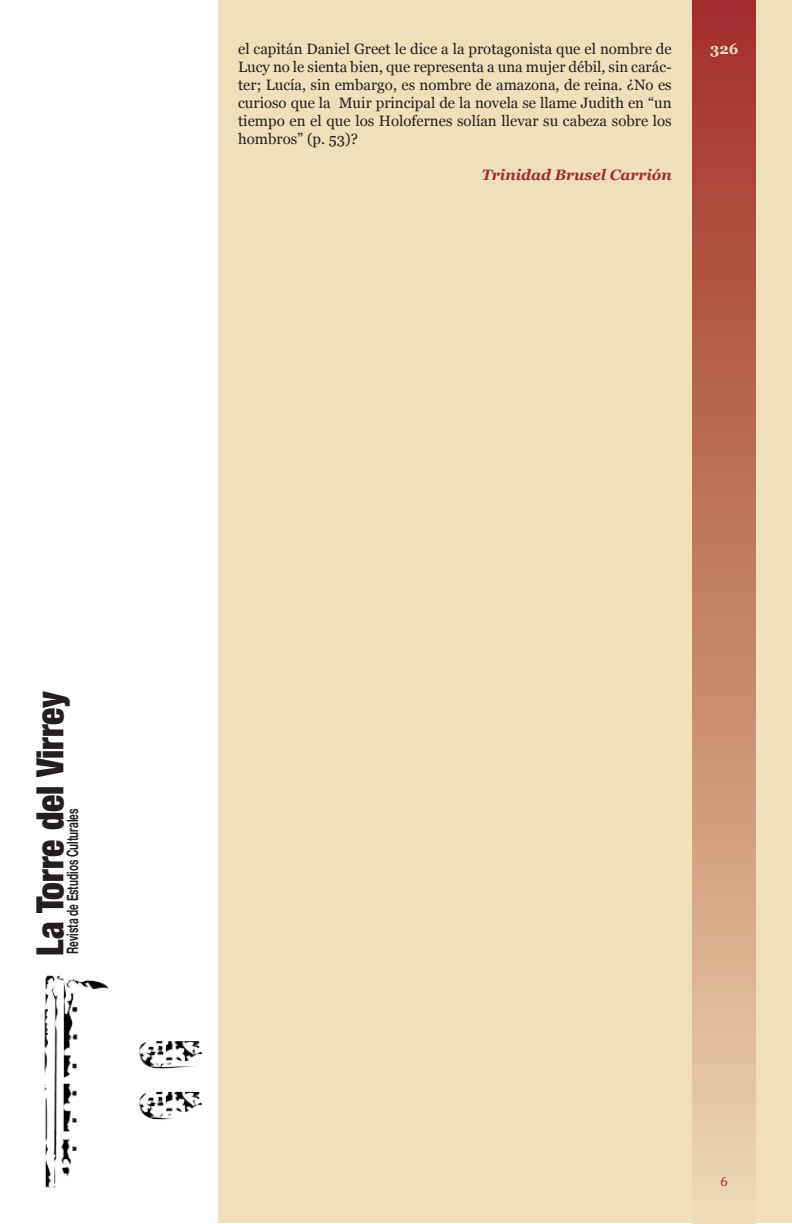
<style>
.page{position:relative;width:792px;height:1224px;background:#fff}
.page>*{position:absolute;margin:0;border:0;box-sizing:border-box;transform-origin:0 0}
.t1{font:900 condensed 37.5px "Helvetica Neue";color:#231f20;scale:.95 1}
.t2{font:700 15.8px "Helvetica Neue";color:#231f20;scale:.63 1}
.t3{font:15px/18px "Georgia";color:#231f20;text-align:justify}
.t4{font:italic 700 15px "Georgia";color:#a42c31}
.t5{font:700 15px "Georgia";color:#efdfbb}
</style>
<div class="page">
<div style="left:218px;top:0;width:574px;height:1224px;background:#efdfbb"></div>
<div style="left:693px;top:0;width:63px;height:1224px;background:linear-gradient(to bottom,#a02d24,#ead9ae)"></div>
<img style="left:44px;top:975px;width:159px;height:213px">
<p class="t3" style="left:238px;top:40px;width:435px">el capitán Daniel Greet le dice a la protagonista que el nombre de Lucy no le sienta bien, que representa a una mujer débil, sin carác&shy;ter; Lucía, sin embargo, es nombre de amazona, de reina. ¿No es curioso que la Muir principal de la novela se llame Judith en “un tiempo en el que los Holofernes solían llevar su cabeza sobre los hombros” (p. 53)?</p>
<p class="t4" style="left:482px;top:166px;width:192px">Trinidad Brusel Carrión</p>
<p class="t5" style="left:710px;top:40px;width:30px">326</p>
<h1 class="t1" style="left:27px;top:956px;width:280px;rotate:-90deg">La Torre del Virrey</h1>
<p class="t2" style="left:63px;top:954px;width:232px;rotate:-90deg">Revista de Estudios Culturales</p>
</div>
